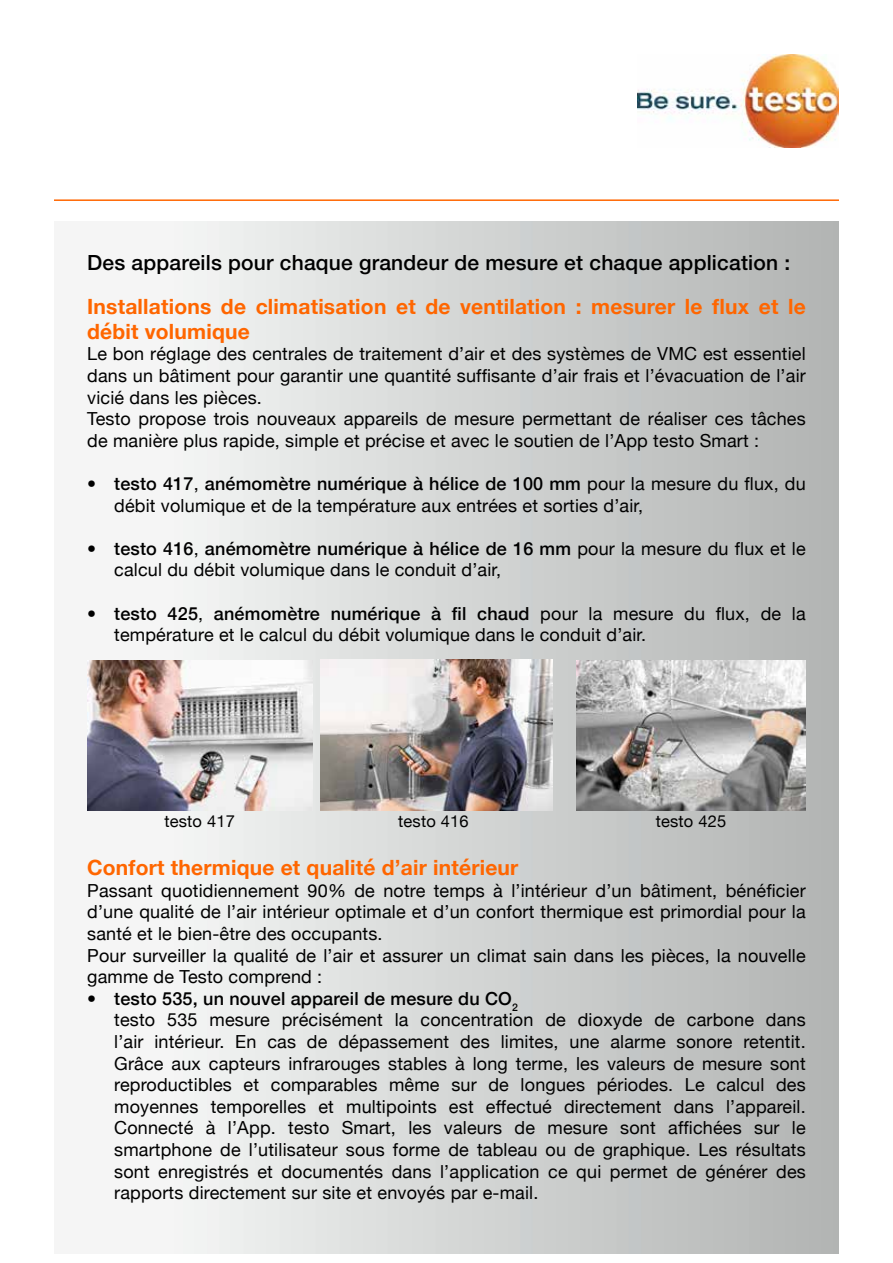
<style>
.page{position:relative;width:893px;height:1263px;background:#fff}
.page>*{position:absolute;margin:0;border:0;box-sizing:border-box;transform-origin:0 0}
.t1{font:700 21px/25.2px "Helvetica Neue";letter-spacing:.01em;color:#f60}
.t2{font:500 21px "Helvetica Neue LT Pro";letter-spacing:.01em;color:#000}
.t3{font:18px/21.6px "Helvetica Neue";letter-spacing:.01em;color:#000}
.t4{font:16.5px "Helvetica Neue";letter-spacing:.01em;color:#000}
.s1{font-weight:500}
</style>
<div class="page">
<hr style="left:54px;top:199px;width:785px;height:2px;background:#f60">
<img style="left:89px;top:221px;width:750px;height:1032px">
<img style="left:638px;top:54px;width:201px;height:94px">
<img style="left:87px;top:661px;width:225px;height:150px">
<img style="left:321px;top:660px;width:232px;height:151px">
<img style="left:576px;top:661px;width:230px;height:150px">
<p class="t2" style="left:87px;top:250px;width:705px">Des appareils pour chaque grandeur de mesure et chaque application :</p>
<p class="t1" style="left:87px;top:294px;width:720px">Installations de climatisation et de ventilation : mesurer le flux et le débit volumique</p>
<p class="t3" style="left:87px;top:343px;width:720px">Le bon réglage des centrales de traitement d’air et des systèmes de VMC est essentiel dans un bâtiment pour garantir une quantité suffisante d’air frais et l’évacuation de l’air vicié dans les pièces.<br>Testo propose trois nouveaux appareils de mesure permettant de réaliser ces tâches de manière plus rapide, simple et précise et avec le soutien de l’App testo Smart :</p>
<p class="t3" style="left:114px;top:472px;width:693px;text-indent:-27px"><span class="s1">• testo 417</span>, <span class="s1">anémomètre numérique à hélice de 100 mm</span> pour la mesure du flux, du débit volumique et de la température aux entrées et sorties d’air,</p>
<p class="t3" style="left:114px;top:537px;width:693px;text-indent:-27px"><span class="s1">• testo 416</span>, <span class="s1">anémomètre numérique à hélice de 16 mm</span> pour la mesure du flux et le calcul du débit volumique dans le conduit d’air,</p>
<p class="t3" style="left:114px;top:602px;width:693px;text-indent:-27px"><span class="s1">• testo 425</span>, <span class="s1">anémomètre numérique à fil chaud</span> pour la mesure du flux, de la température et le calcul du débit volumique dans le conduit d’air.</p>
<p class="t4" style="left:164px;top:811px;width:72px">testo 417</p>
<p class="t4" style="left:398px;top:811px;width:72px">testo 416</p>
<p class="t4" style="left:656px;top:811px;width:72px">testo 425</p>
<p class="t1" style="left:87px;top:856px;width:433px">Confort thermique et qualité d’air intérieur</p>
<p class="t3" style="left:87px;top:879px;width:720px">Passant quotidiennement 90% de notre temps à l’intérieur d’un bâtiment, bénéficier d’une qualité de l’air intérieur optimale et d’un confort thermique est primordial pour la santé et le bien-être des occupants.<br>Pour surveiller la qualité de l’air et assurer un climat sain dans les pièces, la nouvelle gamme de Testo comprend :</p>
<p class="t3" style="left:114px;top:987px;width:693px;text-indent:-27px"><span class="s1">• testo 535, un nouvel appareil de mesure du CO</span><sub>2<br></sub>testo 535 mesure précisément la concentration de dioxyde de carbone dans l’air intérieur. En cas de dépassement des limites, une alarme sonore retentit.<br>Grâce aux capteurs infrarouges stables à long terme, les valeurs de mesure sont reproductibles et comparables même sur de longues périodes. Le calcul des moyennes temporelles et multipoints est effectué directement dans l’appareil.<br>Connecté à l’App. testo Smart, les valeurs de mesure sont affichées sur le smartphone de l’utilisateur sous forme de tableau ou de graphique. Les résultats sont enregistrés et documentés dans l’application ce qui permet de générer des rapports directement sur site et envoyés par e-mail.</p>
</div>
